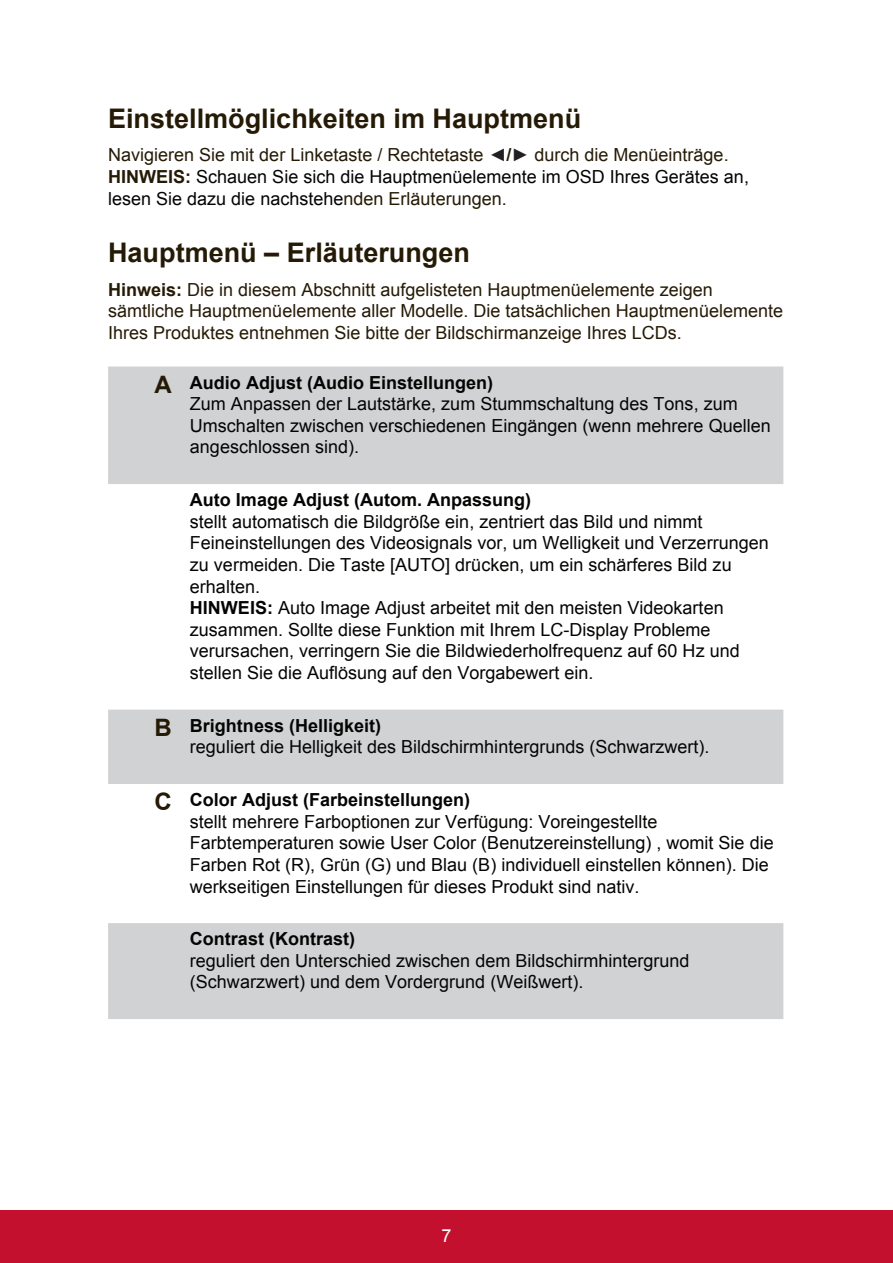
<style>
.page{position:relative;width:893px;height:1263px;background:#fff}
.page>*{position:absolute;margin:0;border:0;box-sizing:border-box;transform-origin:0 0}
.t1{font:700 27px "Arial";color:#251a05}
.t2{font:18px/21.6px "Arial";color:#040503}
.t3{font:18px/21.6px "Arial";color:#251a05}
.t4{font:700 18px "Arial";color:#040503}
.t5{font:18px "Arial";color:#fff}
.s1{color:#231f20}
.s2{font-weight:700}
.s3{color:#040503}
.s4{font-weight:700;font-size:24px;color:#251a05}
</style>
<div class="page">
<div style="left:0;top:1210px;width:892px;height:53px;background:#c3102f"></div>
<svg style="left:108px;top:366px;width:675px;height:653px"></svg>
<h1 class="t1" style="left:108px;top:100px;width:474px">Einstellmöglichkeiten im Hauptmenü</h1>
<p class="t3" style="left:108px;top:144px;width:642px">Navigieren Sie mit der Linketaste / Rechtetaste <span class="s1">◄</span><span class="s2">/</span><span class="s1">►</span> durch die Menüeinträge.<br><span class="s2">HINWEIS:</span> <span class="s3">Schauen Sie sich die Hauptmenüelemente im OSD Ihres Gerätes an, lesen Sie dazu die nachstehe</span>nden Erläuterungen.</p>
<h1 class="t1" style="left:108px;top:234px;width:363px">Hauptmenü – Erläuterungen</h1>
<p class="t3" style="left:108px;top:279px;width:676px"><span class="s2">Hinweis:</span> Die in diesem Abschnitt aufgelisteten Hauptmenüelemente zeigen sämtliche Hauptmenüelemente aller Modelle. Die tatsächlichen Hauptmenüelemente<br>Ihres Produktes entnehmen Sie bitte der Bildschirmanzeige Ihres LCDs.</p>
<p class="t2" style="left:190px;top:372px;width:582px;text-indent:-35px"><span class="s4">A</span> <span class="s2">Audio Adjust (Audio Einstellungen)<br></span>Zum Anpassen der Lautstärke, zum Stummschaltung des Tons, zum Umschalten zwischen verschiedenen Eingängen (wenn mehrere Quellen angeschlossen sind).</p>
<p class="t4" style="left:190px;top:488px;width:343px">Auto Image Adjust (Autom. Anpassung)</p>
<p class="t2" style="left:190px;top:511px;width:580px">stellt automatisch die Bildgröße ein, zentriert das Bild und nimmt Feineinstellungen des Videosignals vor, um Welligkeit und Verzerrungen zu vermeiden. Die Taste [AUTO] drücken, um ein schärferes Bild zu erhalten.<br><span class="s2">HINWEIS:</span> Auto Image Adjust arbeitet mit den meisten Videokarten zusammen. Sollte diese Funktion mit Ihrem LC-Display Probleme verursachen, verringern Sie die Bildwiederholfrequenz auf 60 Hz und stellen Sie die Auflösung auf den Vorgabewert ein.</p>
<p class="t2" style="left:190px;top:715px;width:521px;text-indent:-35px"><span class="s4">B</span> <span class="s2">Brightness (Helligkeit)<br></span>reguliert die Helligkeit des Bildschirmhintergrunds (Schwarzwert).</p>
<p class="t2" style="left:190px;top:789px;width:585px;text-indent:-35px"><span class="s4">C</span> <span class="s2">Color Adjust (Farbeinstellungen)<br></span>stellt mehrere Farboptionen zur Verfügung: Voreingestellte Farbtemperaturen sowie User Color (Benutzereinstellung) , womit Sie die Farben Rot (R), Grün (G) und Blau (B) individuell einstellen können). Die werkseitigen Einstellungen für dieses Produkt sind nativ.</p>
<p class="t4" style="left:190px;top:927px;width:166px">Contrast (Kontrast)</p>
<p class="t2" style="left:190px;top:950px;width:501px">reguliert den Unterschied zwischen dem Bildschirmhintergrund (Schwarzwert) und dem Vordergrund (Weißwert).</p>
<p class="t5" style="left:441px;top:1223px;width:12px">7</p>
</div>
